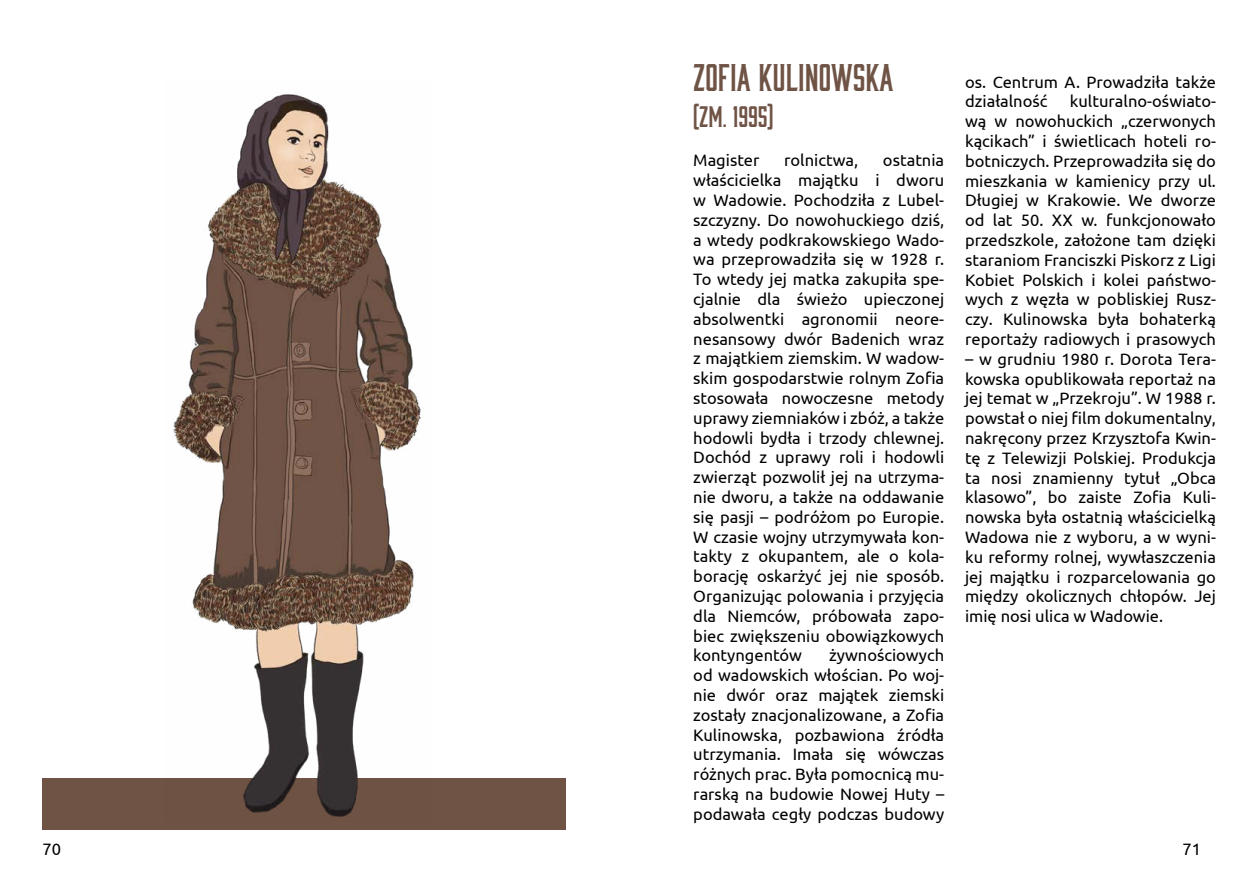
<style>
.page{position:relative;width:1259px;height:893px;background:#fff}
.page>*{position:absolute;margin:0;border:0;box-sizing:border-box;transform-origin:0 0}
.t1{font:39px "Moonshiner";color:#6f5345}
.t2{font:30px "Moonshiner";color:#6f5345}
.t3{font:16.5px/19.8px "Ubuntu";color:#000;text-align:justify}
</style>
<div class="page">
<div style="left:43px;top:778px;width:523px;height:51px;background:#6f5345"></div>
<img style="left:173px;top:94px;width:248px;height:723px">
<h1 class="t1" style="left:693px;top:55px;width:202px">ZOFIA KULINOWSKA</h1>
<h2 class="t2" style="left:693px;top:100px;width:82px">(ZM. 1995)</h2>
<p class="t3" style="left:693px;top:150px;width:68px">Magister</p>
<p class="t3" style="left:784px;top:150px;width:76px">rolnictwa,</p>
<p class="t3" style="left:693px;top:150px;width:252px;text-indent:190px">ostatnia właścicielka majątku i dworu w Wadowie. Pochodziła z Lubel&shy;szczyzny. Do nowohuckiego dziś, a wtedy podkrakowskiego Wado&shy;wa przeprowadziła się w 1928 r.<br>To wtedy jej matka zakupiła spe&shy;cjalnie dla świeżo upieczonej absolwentki agronomii neore&shy;nesansowy dwór Badenich wraz z majątkiem ziemskim. W wadow&shy;skim gospodarstwie rolnym Zofia stosowała nowoczesne metody uprawy ziemniaków i zbóż, a także hodowli bydła i trzody chlewnej.<br>Dochód z uprawy roli i hodowli zwierząt pozwolił jej na utrzyma&shy;nie dworu, a także na oddawanie się pasji – podróżom po Europie.<br>W czasie wojny utrzymywała kon&shy;takty z okupantem, ale o kola&shy;borację oskarżyć jej nie sposób.<br>Organizując polowania i przyjęcia dla Niemców, próbowała zapo&shy;biec zwiększeniu obowiązkowych kontyngentów</p>
<p class="t3" style="left:693px;top:645px;width:252px;text-indent:136px">żywnościowych od wadowskich włościan. Po woj&shy;nie dwór oraz majątek ziemski zostały znacjonalizowane, a Zofia Kulinowska, pozbawiona źródła utrzymania. Imała się wówczas różnych prac. Była pomocnicą mu&shy;rarską na budowie Nowej Huty – podawała cegły podczas budowy</p>
<p class="t3" style="left:965px;top:71px;width:252px">os. Centrum A. Prowadziła także działalność</p>
<p class="t3" style="left:965px;top:91px;width:252px;text-indent:105px">kulturalno-oświato&shy;wą w nowohuckich „czerwonych kącikach” i świetlicach hoteli ro&shy;botniczych. Przeprowadziła się do mieszkania w kamienicy przy ul.<br>Długiej w Krakowie. We dworze od lat 50. XX w. funkcjonowało przedszkole, założone tam dzięki staraniom Franciszki Piskorz z Ligi Kobiet Polskich i kolei państwo&shy;wych z węzła w pobliskiej Rusz&shy;czy. Kulinowska była bohaterką reportaży radiowych i prasowych</p>
<p class="t3" style="left:965px;top:349px;width:252px">– w grudniu 1980 r. Dorota Tera&shy;kowska opublikowała reportaż na jej temat w „Przekroju”. W 1988 r. powstał o niej film dokumentalny, nakręcony przez Krzysztofa Kwin&shy;tę z Telewizji Polskiej. Produkcja ta nosi znamienny tytuł „Obca klasowo”, bo zaiste Zofia Kuli&shy;nowska była ostatnią właścicielką Wadowa nie z wyboru, a w wyni&shy;ku reformy rolnej, wywłaszczenia jej majątku i rozparcelowania go między okolicznych chłopów. Jej imię nosi ulica w Wadowie.</p>
<p class="t3" style="left:43px;top:838px;width:20px">70</p>
<p class="t3" style="left:1182px;top:838px;width:20px">71</p>
</div>
